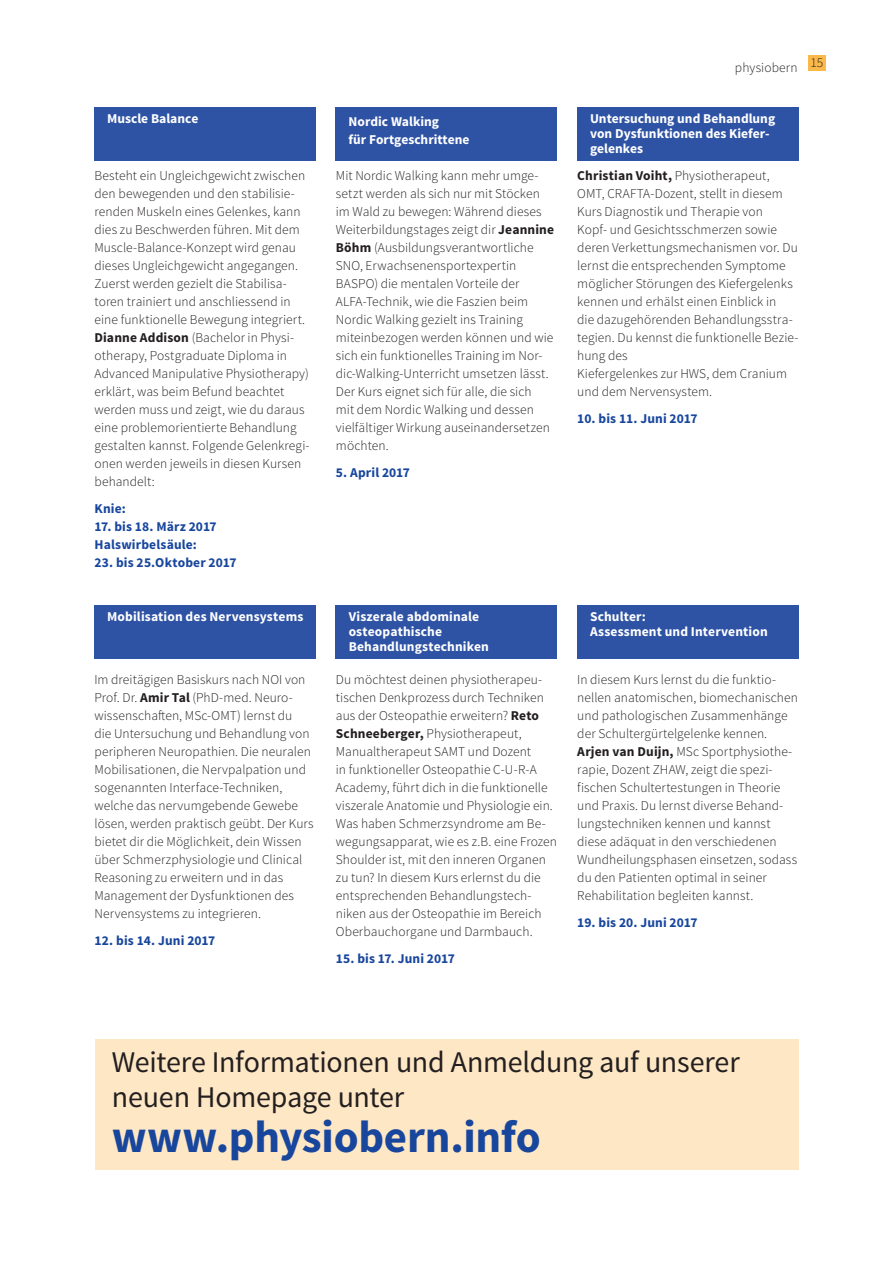
<style>
.page{position:relative;width:893px;height:1263px;background:#fff}
.page>*{position:absolute;margin:0;border:0;box-sizing:border-box;transform-origin:0 0}
.t1{font:700 45px "Source Sans Pro";letter-spacing:-.005em;color:#18469d}
.t2{font:30px/34.5px "Source Sans Pro";letter-spacing:-.01em;color:#231f20}
.t3{font:300 13.5px/18px "Source Sans Pro";letter-spacing:.005em;color:#231f20}
.t4{font:700 13.5px/15px "Source Sans Pro";letter-spacing:.005em;color:#fff}
.t5{font:700 13.5px/18px "Source Sans Pro";letter-spacing:.01em;color:#18469d}
.s1{font-weight:700}
</style>
<div class="page">
<div style="left:94px;top:108px;width:222px;height:53px;background:#2f53a4"></div>
<div style="left:336px;top:108px;width:221px;height:53px;background:#2f53a4"></div>
<div style="left:577px;top:108px;width:221px;height:53px;background:#2f53a4"></div>
<div style="left:94px;top:605px;width:222px;height:53px;background:#2f53a4"></div>
<div style="left:336px;top:605px;width:221px;height:53px;background:#2f53a4"></div>
<div style="left:577px;top:605px;width:221px;height:53px;background:#2f53a4"></div>
<div style="left:94px;top:1040px;width:704px;height:130px;background:#fee7c4"></div>
<div style="left:808px;top:55px;width:17px;height:15px;background:#fcb94b"></div>
<p class="t4" style="left:107px;top:112px;width:93px">Muscle Balance</p>
<p class="t3" style="left:94px;top:167px;width:217px">Besteht ein Ungleichgewicht zwischen den bewegenden und den stabilisie&shy;renden Muskeln eines Gelenkes, kann dies zu Beschwerden führen. Mit dem Muscle-Balance-Konzept wird genau dieses Ungleichgewicht angegangen.<br>Zuerst werden gezielt die Stabilisa&shy;toren trainiert und anschliessend in eine funktionelle Bewegung integriert.<br><span class="s1">Dianne Addison</span> (Bachelor in Physi&shy;otherapy, Postgraduate Diploma in Advanced Manipulative Physiotherapy) erklärt, was beim Befund beachtet werden muss und zeigt, wie du daraus eine problemorientierte Behandlung gestalten kannst. Folgende Gelenkregi&shy;onen werden jeweils in diesen Kursen behandelt:</p>
<p class="t5" style="left:94px;top:500px;width:33px">Knie:</p>
<p class="t5" style="left:94px;top:518px;width:124px">17. bis 18. März 2017<br>Halswirbelsäule:</p>
<p class="t5" style="left:94px;top:554px;width:144px">23. bis 25.Oktober 2017</p>
<p class="t4" style="left:107px;top:609px;width:198px">Mobilisation des Nervensystems</p>
<p class="t3" style="left:94px;top:671px;width:221px">Im dreitägigen Basiskurs nach NOI von Prof. Dr. <span class="s1">Amir Tal</span> (PhD-med. Neuro&shy;wissenschaften, MSc-OMT) lernst du<br>die Untersuchung und Behandlung von peripheren Neuropathien. Die neuralen Mobilisationen, die Nervpalpation und sogenannten Interface-Techniken, welche das nervumgebende Gewebe lösen, werden praktisch geübt. Der Kurs bietet dir die Möglichkeit, dein Wissen über Schmerzphysiologie und Clinical Reasoning zu erweitern und in das Management der Dysfunktionen des Nervensystems zu integrieren.</p>
<p class="t5" style="left:94px;top:932px;width:122px">12. bis 14. Juni 2017</p>
<p class="t4" style="left:349px;top:113px;width:122px;line-height:18px">Nordic Walking<br>für Fortgeschrittene</p>
<p class="t3" style="left:336px;top:167px;width:220px">Mit Nordic Walking kann mehr umge&shy;setzt werden als sich nur mit Stöcken im Wald zu bewegen: Während dieses Weiterbildungstages zeigt dir <span class="s1">Jeannine Böhm</span> (Ausbildungsverantwortliche SNO, Erwachsenensportexpertin BASPO) die mentalen Vorteile der ALFA-Technik, wie die Faszien beim Nordic Walking gezielt ins Training miteinbezogen werden können und wie sich ein funktionelles Training im Nor&shy;dic-Walking-Unterricht umsetzen lässt.<br>Der Kurs eignet sich für alle, die sich<br>mit dem Nordic Walking und dessen vielfältiger Wirkung auseinandersetzen möchten.</p>
<p class="t5" style="left:336px;top:464px;width:76px">5. April 2017</p>
<p class="t3" style="left:735px;top:59px;width:90px">physiobern 15</p>
<p class="t4" style="left:590px;top:112px;width:187px">Untersuchung und Behandlung von Dysfunktionen des Kiefer&shy;gelenkes</p>
<p class="t3" style="left:577px;top:167px;width:223px"><span class="s1">Christian Voiht,</span> Physiotherapeut, OMT, CRAFTA-Dozent, stellt in diesem Kurs Diagnostik und Therapie von<br>Kopf- und Gesichtsschmerzen sowie deren Verkettungsmechanismen vor. Du lernst die entsprechenden Symptome möglicher Störungen des Kiefergelenks kennen und erhälst einen Einblick in<br>die dazugehörenden Behandlungsstra&shy;tegien. Du kennst die funktionelle Bezie&shy;hung des<br>Kiefergelenkes zur HWS, dem Cranium und dem Nervensystem.</p>
<p class="t5" style="left:577px;top:410px;width:122px">10. bis 11. Juni 2017</p>
<p class="t4" style="left:349px;top:609px;width:142px">Viszerale abdominale osteopathische<br>Behandlungstechniken</p>
<p class="t3" style="left:336px;top:671px;width:223px">Du möchtest deinen physiotherapeu&shy;tischen Denkprozess durch Techniken aus der Osteopathie erweitern? <span class="s1">Reto Schneeberger,</span> Physiotherapeut, Manualtherapeut SAMT und Dozent<br>in funktioneller Osteopathie C-U-R-A Academy, führt dich in die funktionelle viszerale Anatomie und Physiologie ein.<br>Was haben Schmerzsyndrome am Be&shy;wegungsapparat, wie es z.B. eine Frozen Shoulder ist, mit den inneren Organen zu tun? In diesem Kurs erlernst du die entsprechenden Behandlungstech&shy;niken aus der Osteopathie im Bereich Oberbauchorgane und Darmbauch.</p>
<p class="t5" style="left:336px;top:950px;width:121px">15. bis 17. Juni 2017</p>
<p class="t4" style="left:590px;top:609px;width:179px">Schulter:<br>Assessment und Intervention</p>
<p class="t3" style="left:577px;top:671px;width:222px">In diesem Kurs lernst du die funktio&shy;nellen anatomischen, biomechanischen und pathologischen Zusammenhänge der Schultergürtelgelenke kennen.<br><span class="s1">Arjen van Duijn,</span> MSc Sportphysiothe&shy;rapie, Dozent ZHAW, zeigt die spezi&shy;fischen Schultertestungen in Theorie und Praxis. Du lernst diverse Behand&shy;lungstechniken kennen und kannst diese adäquat in den verschiedenen Wundheilungsphasen einsetzen, sodass du den Patienten optimal in seiner Rehabilitation begleiten kannst.</p>
<p class="t5" style="left:577px;top:914px;width:122px">19. bis 20. Juni 2017</p>
<h2 class="t2" style="left:112px;top:1045px;width:629px">Weitere Informationen und Anmeldung auf unserer neuen Homepage unter</h2>
<h1 class="t1" style="left:112px;top:1108px;width:431px">www.physiobern.info</h1>
</div>
